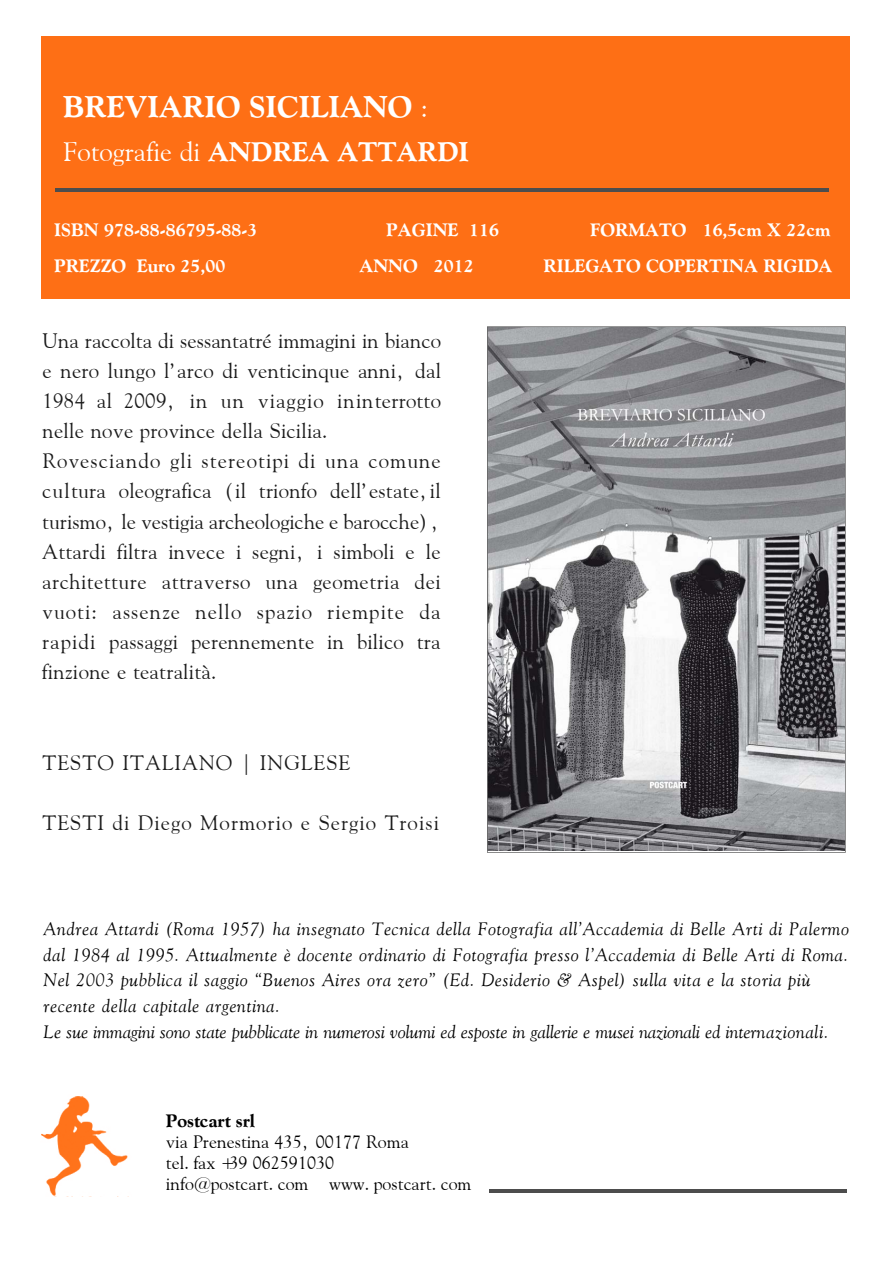
<style>
.page{position:relative;width:893px;height:1263px;background:#fff}
.page>*{position:absolute;margin:0;border:0;box-sizing:border-box;transform-origin:0 0}
.t1{font:700 30px "Carnegie";color:#fff}
.t2{font:700 27px "Carnegie";color:#fff}
.t3{font:21px/30.2px "Carnegie";letter-spacing:.015em;color:#1a1a1a}
.t4{font:21px "Carnegie";letter-spacing:.05em;color:#1a1a1a}
.t5{font:italic 18px/26px "Carnegie";letter-spacing:.04em;color:#000}
.t6{font:700 18px "Carnegie";color:#fff}
.t7{font:18px/21px "Carnegie";color:#000}
.t8{font:700 18px "Carnegie";color:#000}
.s1{font-weight:400;font-size:27px}
.s2{font-weight:400}
</style>
<div class="page">
<svg style="left:487px;top:326px;width:359px;height:527px;background:#898a8d"></svg>
<img style="left:41px;top:1096px;width:88px;height:101px">
<div style="left:41px;top:36px;width:808px;height:263px;background:#fe6f15"></div>
<hr style="left:56px;top:188px;width:773px;height:4px;background:#4d4d4d">
<hr style="left:489px;top:1189px;width:358px;height:4px;background:#4d4d4d">
<h1 class="t1" style="left:63px;top:88px;width:367px">BREVIARIO SICILIANO <span class="s1">:</span></h1>
<p class="t2" style="left:63px;top:135px;width:407px"><span class="s2">Fotografie di</span> ANDREA ATTARDI</p>
<p class="t6" style="left:54px;top:219px;width:205px">ISBN 978-88-86795-88-3</p>
<p class="t6" style="left:386px;top:219px;width:114px">PAGINE 116</p>
<p class="t6" style="left:590px;top:219px;width:242px">FORMATO 16,5cm X 22cm</p>
<p class="t6" style="left:54px;top:255px;width:173px">PREZZO Euro 25,00</p>
<p class="t6" style="left:359px;top:255px;width:116px">ANNO 2012</p>
<p class="t6" style="left:543px;top:255px;width:290px">RILEGATO COPERTINA RIGIDA</p>
<p class="t3" style="left:42px;top:325px;width:401px">Una raccolta di sessantatré immagini in bianc o e nero lungo l’arco di venticinque anni, dal 1984 al 2009, in un viaggio ininte rro tto nelle nove province della Sicilia.<br>Rovesciando gli stereotipi di una comune c u ltura oleografica (il trionfo dell’estate,il turismo, le vestigia archeologiche e barocc h e ) , Attardi filtra invece i segni, i simboli e le architetture attraverso una geometria dei vuoti: assenze nello spazio riempite da r a p id i passaggi perennemente in bilico tra finzione e teatralità.</p>
<p class="t4" style="left:43px;top:750px;width:309px">TESTO ITALIANO | INGLESE</p>
<p class="t4" style="left:42px;top:810px;width:398px">TESTI di Diego Mormorio e Sergio Troisi</p>
<p class="t5" style="left:44px;top:915px;width:807px">Andrea Attardi (Roma 1957) ha insegnato Tecnica della Fotografia all’Accademia di Belle Arti di Palermo dal 1984 al 1995. Attualmente è docente ordinario di Fotografia presso l’Accademia di Belle Arti di Roma.<br>Nel 2003 pubblica il saggio “Buenos Aires ora zero” (Ed. Desiderio &amp; Aspel) sulla vita e la storia più recente della capitale argentina.<br>Le sue immagini sono state pubblicate in numerosi volumi ed esposte in gallerie e musei nazionali ed intern az io n a li.</p>
<p class="t8" style="left:166px;top:1109px;width:91px">Postcart srl</p>
<p class="t7" style="left:166px;top:1130px;width:307px">via Prenestina 435, 00177 Roma<br>tel.fax +39 062591030 info@postcart.com www.postcart.com</p>
</div>
